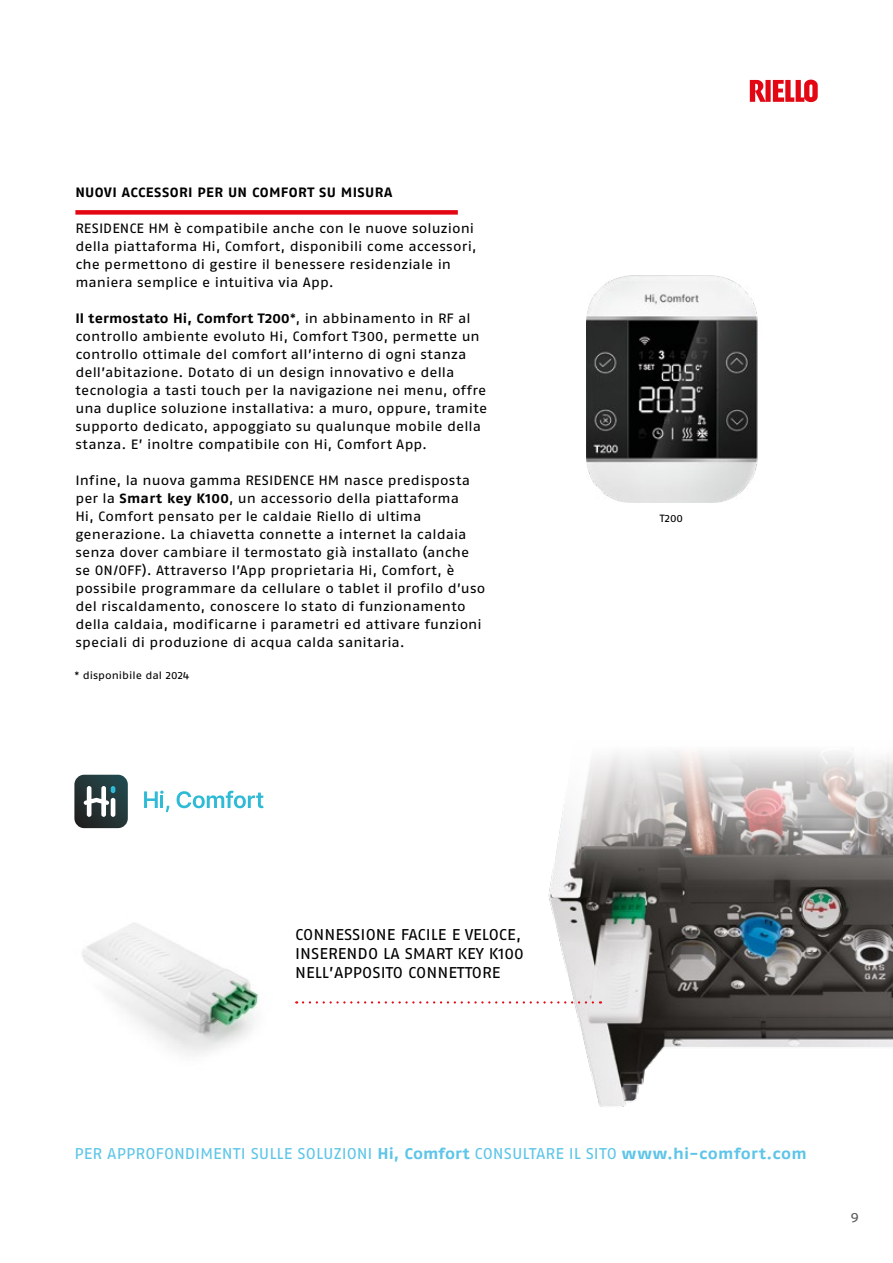
<style>
.page{position:relative;width:893px;height:1263px;background:#fff}
.page>*{position:absolute;margin:0;border:0;box-sizing:border-box;transform-origin:0 0}
.t1{font:15.6px "Fago Ex Lf";color:#5ec5e8}
.t2{font:15.6px/18.8px "Fago Ex Lf";letter-spacing:.005em;color:#000}
.t3{font:13.5px/18px "Fago Ex Lf";letter-spacing:.005em;color:#000}
.t4{font:700 13.5px "Fago Ex Lf";letter-spacing:.03em;color:#000}
.t5{font:13.5px "Fago Ex Lf";color:#575756}
.t6{font:10.5px "Fago Ex Lf";color:#000}
.s1{font-weight:700}
</style>
<div class="page">
<svg style="left:750px;top:80px;width:68px;height:22px"></svg>
<img style="left:587px;top:275px;width:171px;height:227px">
<img style="left:82px;top:923px;width:222px;height:132px">
<img style="left:490px;top:751px;width:403px;height:356px">
<svg style="left:303px;top:1001px;width:298px;height:2px"></svg>
<div style="left:75px;top:210px;width:383px;height:5px;background:#e30613"></div>
<svg style="left:74px;top:775px;width:54px;height:53px;background:#4c5c5d"></svg>
<svg style="left:144px;top:791px;width:25px;height:21px"></svg>
<svg style="left:177px;top:791px;width:87px;height:17px"></svg>
<p class="t4" style="left:75px;top:184px;width:319px">NUOVI ACCESSORI PER UN COMFORT SU MISURA</p>
<p class="t3" style="left:75px;top:219px;width:403px">RESIDENCE HM è compatibile anche con le nuove soluzioni della piattaforma Hi, Comfort, disponibili come accessori, che permettono di gestire il benessere residenziale in maniera semplice e intuitiva via App.</p>
<p class="t3" style="left:75px;top:309px;width:413px"><span class="s1">Il termostato Hi, Comfort T200</span>*, in abbinamento in RF al controllo ambiente evoluto Hi, Comfort T300, permette un controllo ottimale del comfort all’interno di ogni stanza dell’abitazione. Dotato di un design innovativo e della tecnologia a tasti touch per la navigazione nei menu, offre una duplice soluzione installativa: a muro, oppure, tramite supporto dedicato, appoggiato su qualunque mobile della stanza. E’ inoltre compatibile con Hi, Comfort App.</p>
<p class="t3" style="left:75px;top:471px;width:412px">Infine, la nuova gamma RESIDENCE HM nasce predisposta per la <span class="s1">Smart key K100</span>, un accessorio della piattaforma<br>Hi, Comfort pensato per le caldaie Riello di ultima generazione. La chiavetta connette a internet la caldaia senza dover cambiare il termostato già installato (anche se ON/OFF). Attraverso l’App proprietaria Hi, Comfort, è possibile programmare da cellulare o tablet il profilo d’uso del riscaldamento, conoscere lo stato di funzionamento della caldaia, modificarne i parametri ed attivare funzioni speciali di produzione di acqua calda sanitaria.</p>
<p class="t6" style="left:74px;top:669px;width:116px">* disponibile dal 2024</p>
<p class="t6" style="left:660px;top:512px;width:25px">T200</p>
<p class="t2" style="left:295px;top:925px;width:230px">CONNESSIONE FACILE E VELOCE,<br>INSERENDO LA SMART KEY K100<br>NELL’APPOSITO CONNETTORE</p>
<p class="t1" style="left:74px;top:1144px;width:734px">PER APPROFONDIMENTI SULLE SOLUZIONI <span class="s1">Hi, Comfort</span> CONSULTARE IL SITO <span class="s1">www.hi-comfort.com</span></p>
<p class="t5" style="left:851px;top:1209px;width:10px">9</p>
</div>
